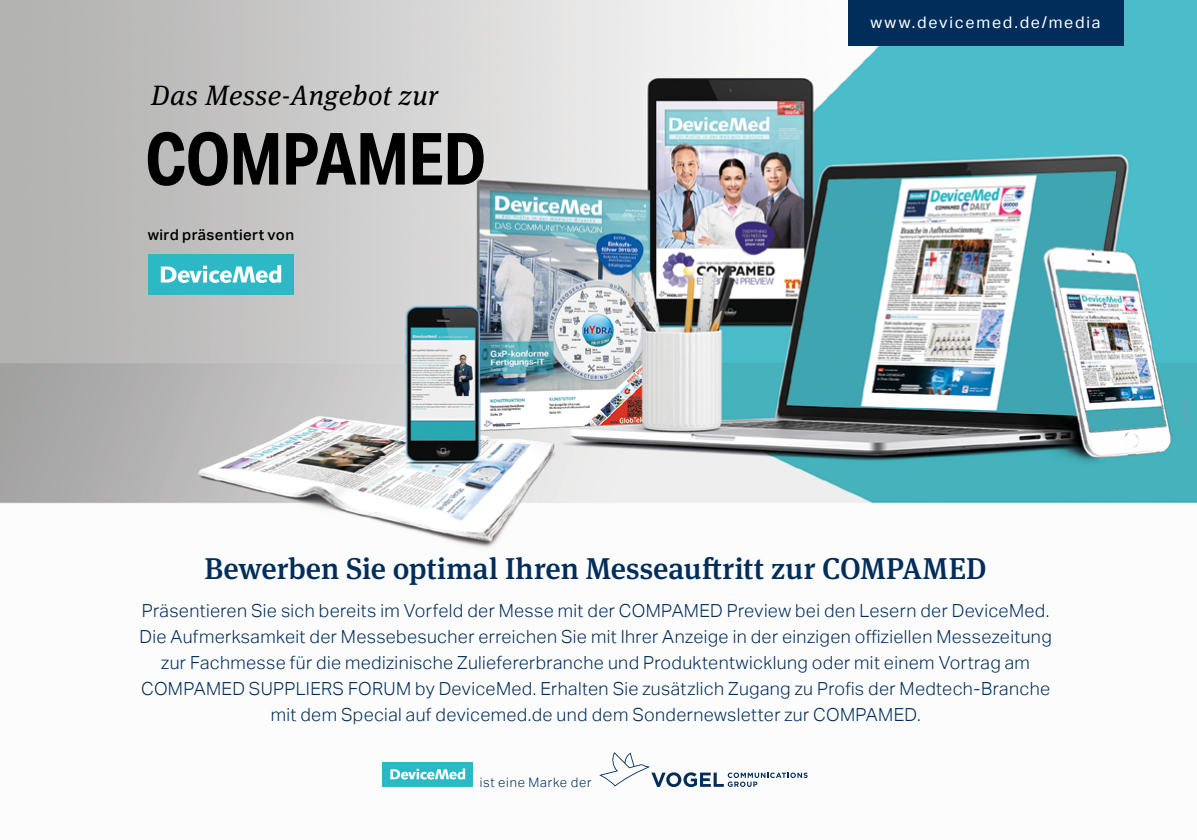
<style>
.page{position:relative;width:1197px;height:840px;background:#fff}
.page>*{position:absolute;margin:0;border:0;box-sizing:border-box;transform-origin:0 0}
.t1{font:700 72px "Aktiv Grotesk Cd";letter-spacing:-.02em;color:#000}
.t2{font:500 30px "Meta Serif OT";color:#002d5a}
.t3{font:italic 28px "Meta Serif OT";letter-spacing:.015em;color:#000}
.t4{font:300 18px/26px "Aktiv Grotesk";letter-spacing:.02em;color:#002d5a;text-align:center}
.t5{font:16px "Aktiv Grotesk";letter-spacing:.11em;color:#fff}
.t6{font:500 15px "Aktiv Grotesk";letter-spacing:.025em;color:#000}
.t7{font:300 13px "Aktiv Grotesk";letter-spacing:.055em;color:#002d5a}
.t8{font:300 9.6px "Aktiv Grotesk";letter-spacing:.045em;color:#8c96b5}
</style>
<div class="page">
<img style="left:0;top:0;width:1196px;height:788px">
<div style="left:847px;top:0;width:276px;height:45px;background:#002d5a"></div>
<div style="left:148px;top:254px;width:145px;height:40px;background:#2db8c5"></div>
<svg style="left:161px;top:265px;width:120px;height:18px"></svg>
<div style="left:382px;top:762px;width:91px;height:24px;background:#2db8c5"></div>
<svg style="left:390px;top:768px;width:75px;height:11px"></svg>
<svg style="left:599px;top:751px;width:208px;height:35px"></svg>
<h3 class="t3" style="left:151px;top:77px;width:288px">Das Messe-Angebot zur</h3>
<h1 class="t1" style="left:145px;top:114px;width:343px">COMPAMED</h1>
<p class="t6" style="left:148px;top:226px;width:148px">wird präsentiert von</p>
<p class="t5" style="left:870px;top:13px;width:231px">www.devicemed.de/media</p>
<h2 class="t2" style="left:204px;top:549px;width:783px">Bewerben Sie optimal Ihren Messeauftritt zur COMPAMED</h2>
<p class="t4" style="left:139px;top:597px;width:913px">Präsentieren Sie sich bereits im Vorfeld der Messe mit der COMPAMED Preview bei den Lesern der DeviceMed.<br>Die Aufmerksamkeit der Messebesucher erreichen Sie mit Ihrer Anzeige in der einzigen offiziellen Messezeitung zur Fachmesse für die medizinische Zuliefererbranche und Produktentwicklung oder mit einem Vortrag am COMPAMED SUPPLIERS FORUM by DeviceMed. Erhalten Sie zusätzlich Zugang zu Profis der Medtech-Branche mit dem Special auf devicemed.de und dem Sondernewsletter zur COMPAMED.</p>
<p class="t7" style="left:479px;top:774px;width:113px">ist eine Marke der</p>
<p class="t8" style="left:1180px;top:427px;width:31px;rotate:-90deg">13439</p>
</div>
